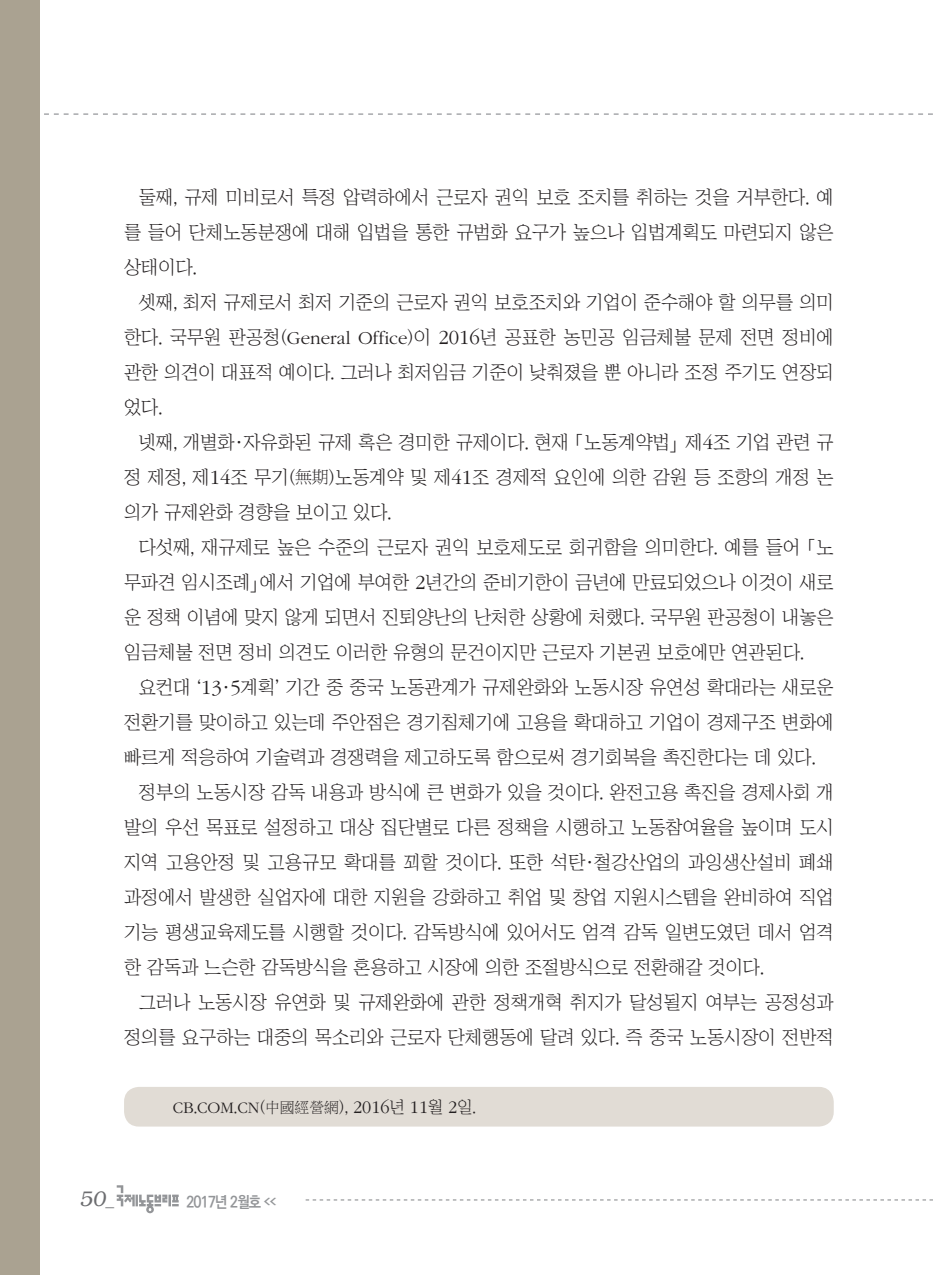
<style>
.page{position:relative;width:933px;height:1275px;background:#fff}
.page>*{position:absolute;margin:0;border:0;box-sizing:border-box;transform-origin:0 0}
.t1{font:italic 300 21px "Bookman";color:#6c6d70}
.t2{font:18.9px/35px "Chosunilbo NM";color:#231f20;text-align:justify}
.t3{font:16.62px "Chosunilbo NM";color:#231f20}
.t4{font:700 15.75px "Ko Pub Dotum";letter-spacing:-.055em;color:#939598;scale:.9 1}
.s1{font-family:"ITC Garamond Std";font-weight:300}
.s2{font-family:"ITC Garamond Std";font-weight:300;font-size:20.82px}
.s3{font-family:"P Ming Li U";font-size:16.8px}
.s4{font-family:"P Ming Li U";font-size:14.88px}
.s5{font-family:"ITC Garamond Std";font-weight:300;font-size:18.38px}
.s6{font-family:"Helvetica";font-weight:400;font-style:normal;font-size:17.5px}
</style>
<div class="page">
<svg style="left:306px;top:1199px;width:627px;height:1px"></svg>
<svg style="left:117px;top:1185px;width:62px;height:28px"></svg>
<svg style="left:44px;top:113px;width:889px;height:2px"></svg>
<div style="left:0;top:0;width:40px;height:1275px;background:#aaa291"></div>
<div style="left:124px;top:1087px;width:709px;height:39px;background:#e1dcd5;border-radius:15px"></div>
<p class="t2" style="left:124px;top:179px;width:711px;text-indent:15px">둘째, 규제 미비로서 특정 압력하에서 근로자 권익 보호 조치를 취하는 것을 거부한다. 예 를 들어 단체노동분쟁에 대해 입법을 통한 규범화 요구가 높으나 입법계획도 마련되지 않은 상태이다.</p>
<p class="t2" style="left:124px;top:284px;width:711px;text-indent:15px">셋째, 최저 규제로서 최저 기준의 근로자 권익 보호조치와 기업이 준수해야 할 의무를 의미 한다. 국무원 판공청(<span class="s1">General Office</span>)이 <span class="s2">2016</span>년 공표한 농민공 임금체불 문제 전면 정비에 관한 의견이 대표적 예이다. 그러나 최저임금 기준이 낮춰졌을 뿐 아니라 조정 주기도 연장되 었다.</p>
<p class="t2" style="left:124px;top:424px;width:711px;text-indent:15px">넷째, 개별화·자유화된 규제 혹은 경미한 규제이다. 현재 「노동계약법」제<span class="s2">4</span>조 기업 관련 규 정 제정, 제<span class="s2">14</span>조 무기(<span class="s3">無期</span>)노동계약 및 제<span class="s2">41</span>조 경제적 요인에 의한 감원 등 조항의 개정 논 의가 규제완화 경향을 보이고 있다.</p>
<p class="t2" style="left:124px;top:529px;width:711px;text-indent:15px">다섯째, 재규제로 높은 수준의 근로자 권익 보호제도로 회귀함을 의미한다. 예를 들어 「노 무파견 임시조례」에서 기업에 부여한 <span class="s2">2</span>년간의 준비기한이 금년에 만료되었으나 이것이 새로 운 정책 이념에 맞지 않게 되면서 진퇴양난의 난처한 상황에 처했다. 국무원 판공청이 내놓은 임금체불 전면 정비 의견도 이러한 유형의 문건이지만 근로자 기본권 보호에만 연관된다.</p>
<p class="t2" style="left:139px;top:669px;width:696px">요컨대 ‘<span class="s2">13</span>·<span class="s2">5</span>계획’ 기간 중 중국 노동관계가 규제완화와 노동시장 유연성 확대라는 새로운</p>
<p class="t2" style="left:124px;top:704px;width:711px">전환기를 맞이하고 있는데 주안점은 경기침체기에 고용을 확대하고 기업이 경제구조 변화에</p>
<p class="t2" style="left:124px;top:739px;width:693px">빠르게 적응하여 기술력과 경쟁력을 제고하도록 함으로써 경기회복을 촉진한다는 데 있다.</p>
<p class="t2" style="left:139px;top:774px;width:696px">정부의 노동시장 감독 내용과 방식에 큰 변화가 있을 것이다. 완전고용 촉진을 경제사회 개</p>
<p class="t2" style="left:124px;top:809px;width:711px">발의 우선 목표로 설정하고 대상 집단별로 다른 정책을 시행하고 노동참여율을 높이며 도시</p>
<p class="t2" style="left:124px;top:844px;width:711px">지역 고용안정 및 고용규모 확대를 꾀할 것이다. 또한 석탄·철강산업의 과잉생산설비 폐쇄</p>
<p class="t2" style="left:124px;top:879px;width:711px">과정에서 발생한 실업자에 대한 지원을 강화하고 취업 및 창업 지원시스템을 완비하여 직업</p>
<p class="t2" style="left:124px;top:914px;width:711px">기능 평생교육제도를 시행할 것이다. 감독방식에 있어서도 엄격 감독 일변도였던 데서 엄격</p>
<p class="t2" style="left:124px;top:949px;width:641px">한 감독과 느슨한 감독방식을 혼용하고 시장에 의한 조절방식으로 전환해갈 것이다.</p>
<p class="t2" style="left:139px;top:984px;width:696px">그러나 노동시장 유연화 및 규제완화에 관한 정책개혁 취지가 달성될지 여부는 공정성과</p>
<p class="t2" style="left:124px;top:1019px;width:711px">정의를 요구하는 대중의 목소리와 근로자 단체행동에 달려 있다. 즉 중국 노동시장이 전반적</p>
<p class="t3" style="left:173px;top:1098px;width:305px"><span class="s1">CB</span>.<span class="s1">COM</span>.<span class="s1">CN</span>(<span class="s4">中國經營網</span>), <span class="s5">2016</span>년 <span class="s5">11</span>월 <span class="s5">2</span>일.</p>
<p class="t1" style="left:79px;top:1187px;width:36px">50<span class="s6">_</span></p>
<p class="t4" style="left:186px;top:1194px;width:101px">2017년 2월호 <sup>&lt;&lt;</sup></p>
</div>
